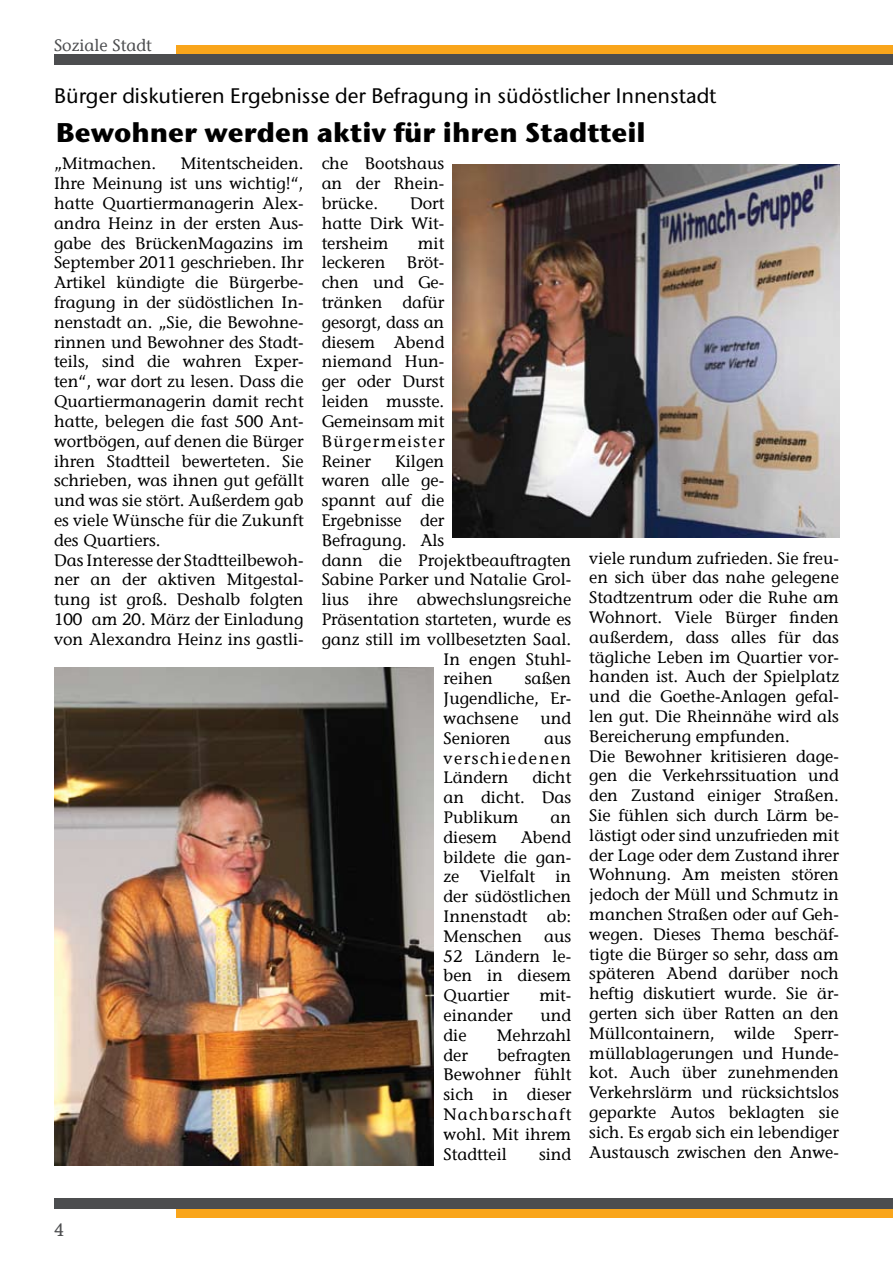
<style>
.page{position:relative;width:893px;height:1263px;background:#fff}
.page>*{position:absolute;margin:0;border:0;box-sizing:border-box;transform-origin:0 0}
.t1{font:700 27px "Stone Sans ITC Std";color:#000}
.t2{font:500 21px "Stone Sans ITC Std";color:#000}
.t3{font:16.5px/19.8px "Stone Informal";color:#000;text-align:justify}
.t4{font:16.5px "Stone Informal";color:#4c4d4f}
</style>
<div class="page">
<div style="left:54px;top:54px;width:839px;height:10px;background:#4c4d4f"></div>
<div style="left:176px;top:45px;width:717px;height:9px;background:#f9a51b"></div>
<div style="left:54px;top:1198px;width:839px;height:11px;background:#4c4d4f"></div>
<div style="left:176px;top:1209px;width:717px;height:9px;background:#f9a51b"></div>
<img style="left:54px;top:668px;width:380px;height:497px">
<img style="left:453px;top:165px;width:386px;height:372px">
<p class="t4" style="left:54px;top:35px;width:99px">Soziale Stadt</p>
<p class="t2" style="left:54px;top:83px;width:664px">Bürger diskutieren Ergebnisse der Befragung in südöstlicher Innenstadt</p>
<h1 class="t1" style="left:56px;top:115px;width:591px">Bewohner werden aktiv für ihren Stadtteil</h1>
<p class="t3" style="left:322px;top:154px;width:124px">che Bootshaus an der Rhein&shy;brücke.</p>
<p class="t3" style="left:54px;top:154px;width:251px;text-align:left;text-indent:127px">Mitentscheiden.<br>Ihre Meinung ist uns wichtig!“, hatte Quartiermanagerin Alex&shy;andra Heinz in der ersten Aus&shy;gabe des BrückenMagazins im<br>September 2011 geschrieben. Ihr<br>Artikel kündigte die Bürgerbe&shy;fragung in der südöstlichen In&shy;nenstadt an. „Sie, die Bewohne&shy;rinnen und Bewohner des Stadt&shy;teils, sind die wahren Exper&shy;ten“, war dort zu lesen. Dass die<br>Quartiermanagerin damit recht hatte, belegen die fast 500 Ant&shy;wortbögen, auf denen die Bürger ihren Stadtteil bewerteten. Sie schrieben, was ihnen gut gefällt und was sie stört. Außerdem gab es viele Wünsche für die Zukunft des Quartiers.<br>Das Interesse der Stadtteilbewoh&shy;ner an der aktiven Mitgestal&shy;tung ist groß. Deshalb folgten<br>100 am 20. März der Einladung von Alexandra Heinz ins gastli-</p>
<p class="t3" style="left:54px;top:154px;width:104px">„Mitmachen.</p>
<p class="t3" style="left:322px;top:193px;width:124px;text-indent:88px">Dort hatte Dirk Wit&shy;tersheim</p>
<p class="t3" style="left:418px;top:233px;width:28px">mit</p>
<p class="t3" style="left:322px;top:253px;width:65px">leckeren</p>
<p class="t3" style="left:322px;top:253px;width:124px;text-indent:85px">Bröt&shy;chen und Ge&shy;tränken dafür gesorgt, dass an diesem Abend niemand Hun&shy;ger oder Durst leiden musste.<br>Gemeinsam mit Bürgermeister Reiner</p>
<p class="t3" style="left:395px;top:451px;width:51px">Kilgen</p>
<p class="t3" style="left:322px;top:471px;width:124px">waren alle ge-</p>
<p class="t3" style="left:322px;top:490px;width:124px">spannt auf die</p>
<p class="t3" style="left:322px;top:510px;width:124px">Ergebnisse der</p>
<p class="t3" style="left:322px;top:530px;width:124px">Befragung. Als</p>
<p class="t3" style="left:322px;top:550px;width:251px">dann die Projektbeauftragten</p>
<p class="t3" style="left:322px;top:570px;width:251px">Sabine Parker und Natalie Grol-</p>
<p class="t3" style="left:322px;top:589px;width:251px">lius ihre abwechslungsreiche</p>
<p class="t3" style="left:322px;top:609px;width:251px">Präsentation starteten, wurde es</p>
<p class="t3" style="left:322px;top:629px;width:251px">ganz still im vollbesetzten Saal.</p>
<p class="t3" style="left:444px;top:649px;width:129px">In engen Stuhl-</p>
<p class="t3" style="left:444px;top:669px;width:51px">reihen</p>
<p class="t3" style="left:589px;top:548px;width:251px;text-align:left">viele rundum zufrieden. Sie freu&shy;en sich über das nahe gelegene<br>Stadtzentrum oder die Ruhe am<br>Wohnort. Viele Bürger finden außerdem, dass alles für das tägliche Leben im Quartier vor&shy;handen ist. Auch der Spielplatz und die Goethe-Anlagen gefal&shy;len gut. Die Rheinnähe wird als<br>Bereicherung empfunden.<br>Die Bewohner kritisieren dage&shy;gen die Verkehrssituation und den Zustand einiger Straßen.<br>Sie fühlen sich durch Lärm be&shy;lästigt oder sind unzufrieden mit der Lage oder dem Zustand ihrer<br>Wohnung. Am meisten stören jedoch der Müll und Schmutz in manchen Straßen oder auf Geh&shy;wegen. Dieses Thema beschäf&shy;tigte die Bürger so sehr, dass am späteren Abend darüber noch heftig diskutiert wurde. Sie är&shy;gerten sich über Ratten an den<br>Müllcontainern, wilde Sperr&shy;müllablagerungen und Hunde&shy;kot. Auch über zunehmenden<br>Verkehrslärm und rücksichtslos geparkte Autos beklagten sie sich. Es ergab sich ein lebendiger<br>Austausch zwischen den Anwe-</p>
<p class="t3" style="left:444px;top:669px;width:129px;text-indent:81px">saßen Jugendliche, Er&shy;wachsene</p>
<p class="t3" style="left:540px;top:708px;width:32px">und</p>
<p class="t3" style="left:444px;top:728px;width:69px">Senioren</p>
<p class="t3" style="left:444px;top:728px;width:129px;text-indent:101px">aus verschiedenen Ländern</p>
<p class="t3" style="left:444px;top:768px;width:129px;text-indent:89px">dicht an dicht. Das Publikum</p>
<p class="t3" style="left:551px;top:807px;width:22px">an</p>
<p class="t3" style="left:444px;top:827px;width:129px;text-indent:77px">Abend bildete die gan&shy;ze Vielfalt in der südöstlichen Innenstadt ab:<br>Menschen</p>
<p class="t3" style="left:444px;top:827px;width:55px">diesem</p>
<p class="t3" style="left:444px;top:926px;width:129px;text-indent:101px">aus 52 Ländern le&shy;ben in diesem Quartier</p>
<p class="t3" style="left:539px;top:985px;width:33px">mit-</p>
<p class="t3" style="left:444px;top:1005px;width:71px">einander</p>
<p class="t3" style="left:540px;top:1005px;width:32px">und</p>
<p class="t3" style="left:444px;top:1025px;width:25px">die</p>
<p class="t3" style="left:497px;top:1025px;width:76px">Mehrzahl</p>
<p class="t3" style="left:444px;top:1045px;width:26px">der</p>
<p class="t3" style="left:444px;top:1045px;width:129px;text-indent:54px">befragten Bewohner fühlt sich in dieser Nachbarschaft wohl. Mit ihrem Stadtteil</p>
<p class="t3" style="left:539px;top:1144px;width:34px">sind</p>
</div>
